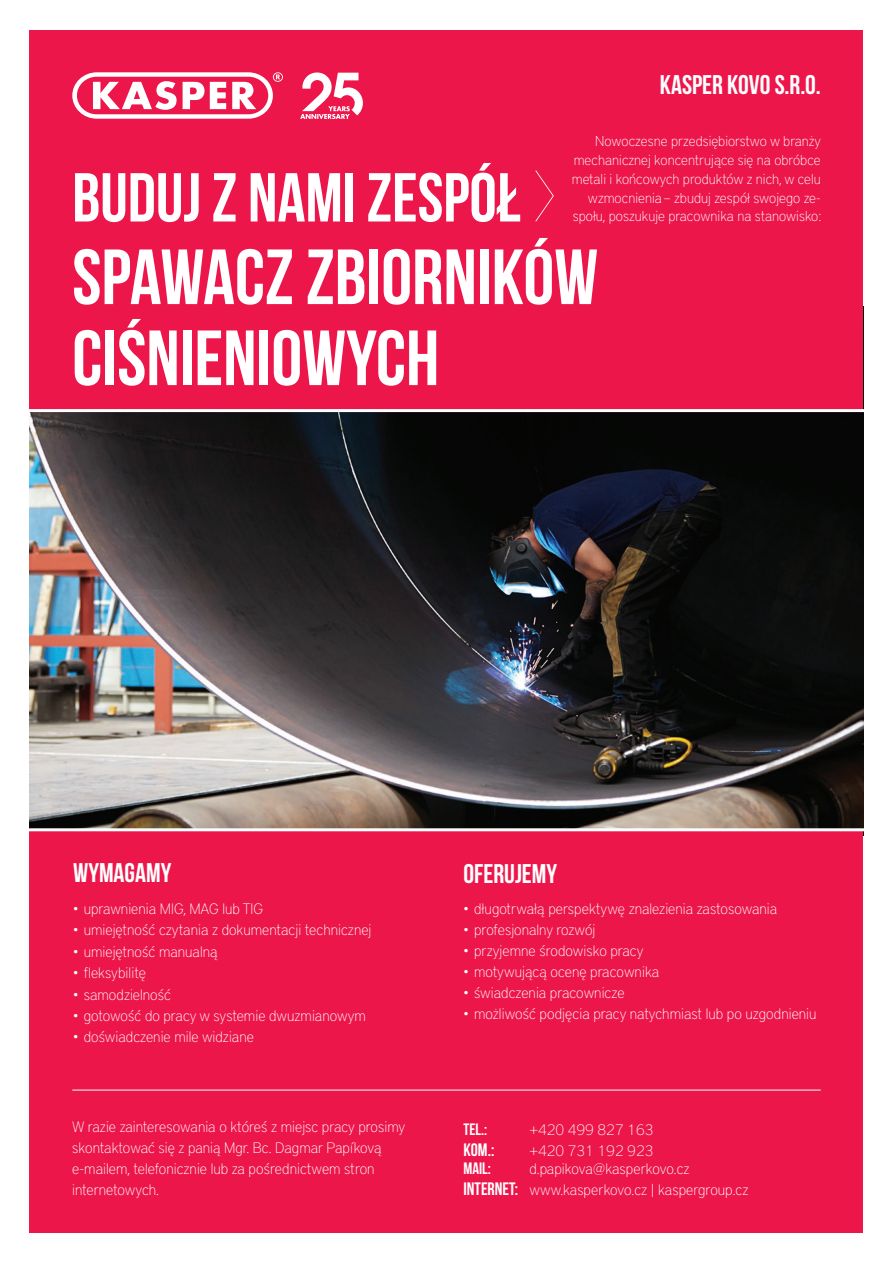
<style>
.page{position:relative;width:893px;height:1263px;background:#fff}
.page>*{position:absolute;margin:0;border:0;box-sizing:border-box;transform-origin:0 0}
.nadpis_velky{font:78px/81px "Bebas Neue";color:#fff}
.nadpis_velky-2{font:69px "Bebas Neue";color:#fff}
.nadpis_stredni{font:27px "Bebas Neue";color:#fff}
.nadpis_velky-3{font:27px "Bebas Neue";color:#fff}
.kontakty{font:18px "Bebas Neue";color:#fff}
.kontakty-2{font:16.5px "Bebas Neue";color:#fff}
.text_základní{font:100 15px/21px "District Pro";color:#fff}
.kontakty-3{font:100 15px/21px "District Pro";color:#fff;text-align:center}
.text_základní-2{font:100 14.25px/18.8px "District Pro";color:#fff;text-align:right}
.s1{font-family:"Bebas Neue";font-weight:400;font-size:18px}
</style>
<div class="page">
<img style="left:30px;top:412px;width:833px;height:416px">
<div style="left:30px;top:30px;width:833px;height:380px;background:#ed164b"></div>
<div style="left:30px;top:829px;width:833px;height:404px;background:#ed164b"></div>
<svg style="left:535px;top:170px;width:19px;height:51px"></svg>
<hr style="left:72px;top:1090px;width:749px;height:1px;background:#fff">
<hr style="left:0;top:409px;width:893px;height:3px;background:#fff">
<hr style="left:0;top:828px;width:893px;height:3px;background:#fff">
<svg style="left:72px;top:72px;width:211px;height:47px"></svg>
<svg style="left:300px;top:72px;width:63px;height:47px"></svg>
<p class="nadpis_velky-3" style="left:660px;top:70px;width:162px">KASPER KOVO S.R.O.</p>
<p class="text_základní-2" style="left:572px;top:131px;width:251px">Nowoczesne przedsiębiorstwo w branży mechanicznej koncentrujące się na obróbce metali i końcowych produktów z nich, w celu wzmocnienia – zbuduj zespół swojego ze&shy;społu, poszukuje pracownika na stanowisko:</p>
<p class="nadpis_velky-2" style="left:72px;top:160px;width:450px">BUDUJ Z NAMI ZESPÓŁ</p>
<p class="nadpis_velky" style="left:72px;top:236px;width:527px">SPAWACZ ZBIORNIKÓW<br>CIŚNIENIOWYCH</p>
<p class="nadpis_stredni" style="left:73px;top:858px;width:100px">WYMAGAMY</p>
<p class="text_základní" style="left:73px;top:897px;width:191px">• uprawnienia MIG, MAG lub TIG</p>
<p class="text_základní" style="left:73px;top:918px;width:300px">• umiejętność czytania z dokumentacji technicznej</p>
<p class="text_základní" style="left:73px;top:940px;width:146px">• umiejętność manualną</p>
<p class="text_základní" style="left:73px;top:961px;width:74px">• fleksybilitę</p>
<p class="text_základní" style="left:73px;top:983px;width:99px">• samodzielność</p>
<p class="text_základní" style="left:73px;top:1004px;width:294px">• gotowość do pracy w systemie dwuzmianowym</p>
<p class="text_základní" style="left:73px;top:1026px;width:182px">• doświadczenie mile widziane</p>
<p class="text_základní" style="left:72px;top:1115px;width:335px">W razie zainteresowania o któreś z miejsc pracy prosimy skontaktować się z panią Mgr. Bc. Dagmar Papíkovą e-mailem, telefonicznie lub za pośrednictwem stron internetowych.</p>
<p class="nadpis_stredni" style="left:463px;top:858px;width:95px">OFERUJEMY</p>
<p class="text_základní" style="left:463px;top:898px;width:315px">• długotrwałą perspektywę znalezienia zastosowania</p>
<p class="text_základní" style="left:463px;top:919px;width:134px">• profesjonalny rozwój</p>
<p class="text_základní" style="left:463px;top:940px;width:182px">• przyjemne środowisko pracy</p>
<p class="text_základní" style="left:463px;top:961px;width:197px">• motywującą ocenę pracownika</p>
<p class="text_základní" style="left:463px;top:982px;width:163px">• świadczenia pracownicze</p>
<p class="text_základní" style="left:463px;top:1003px;width:355px">• możliwość podjęcia pracy natychmiast lub po uzgodnieniu</p>
<p class="kontakty-2" style="left:463px;top:1120px;width:25px">TEL.:</p>
<p class="kontakty-3" style="left:529px;top:1118px;width:125px">+420 499 827 163</p>
<p class="kontakty" style="left:463px;top:1140px;width:32px">KOM.:</p>
<p class="kontakty-3" style="left:529px;top:1139px;width:125px">+420 731 192 923</p>
<p class="kontakty-2" style="left:463px;top:1159px;width:29px">MAIL:</p>
<p class="kontakty-3" style="left:463px;top:1157px;width:286px">d.papikova@kasperkovo.cz<br><span class="s1">INTERNET:</span> www.kasperkovo.cz | kaspergroup.cz</p>
</div>
